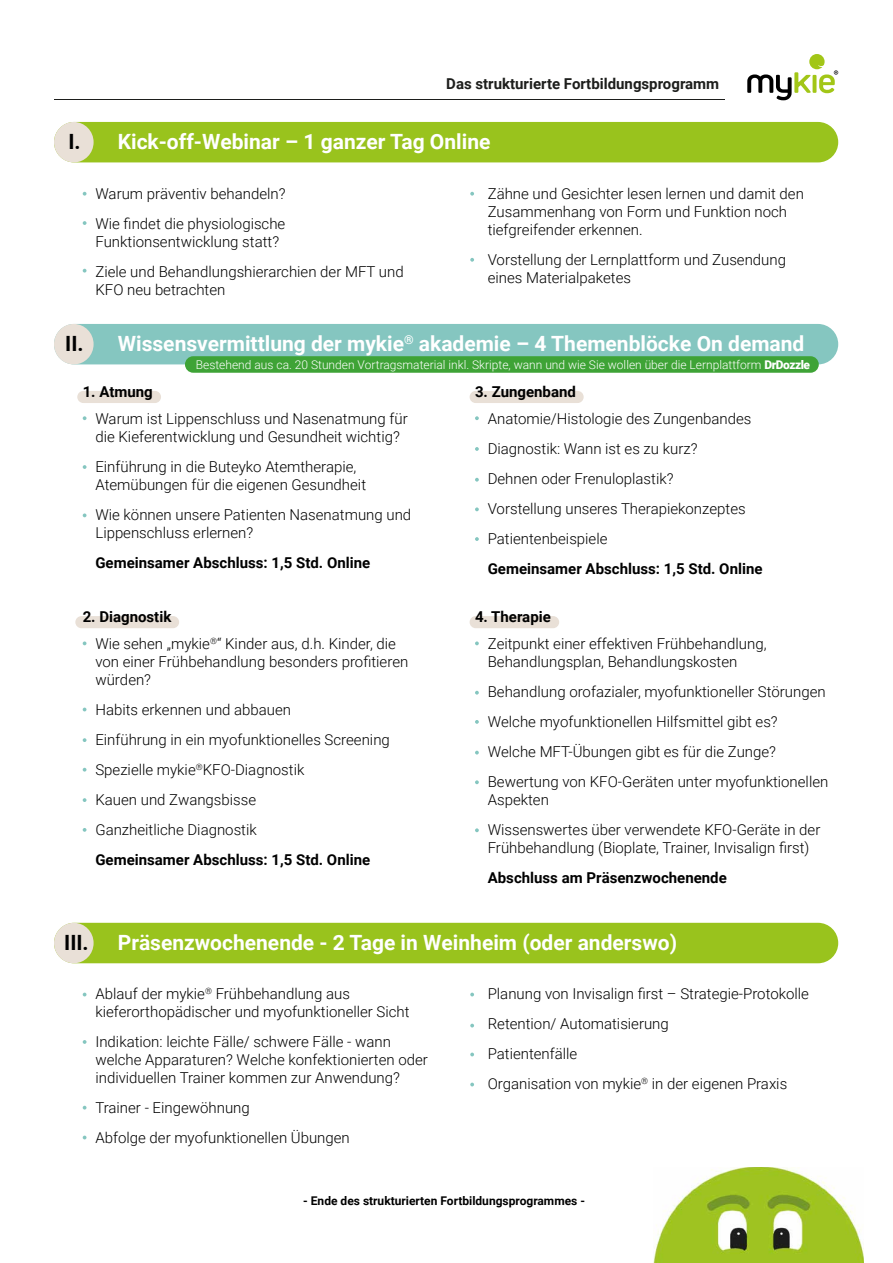
<style>
.page{position:relative;width:893px;height:1263px;background:#fff}
.page>*{position:absolute;margin:0;border:0;box-sizing:border-box;transform-origin:0 0}
.t1{font:700 21px "Roboto";color:#fff}
.t2{font:700 21px "Roboto";color:#000}
.t3{font:300 15px/30px "Roboto";color:#000}
.t4{font:700 15px "Roboto";color:#000}
.t5{font:700 15px "Roboto";color:#1d1e1c}
.t6{font:300 12px "Roboto";color:#fff}
.t7{font:700 12px "Roboto";color:#000}
.s1{font-weight:900}
</style>
<div class="page">
<div style="left:77px;top:391px;width:84px;height:12px;background:#e9e0d7;border-radius:6px"></div>
<div style="left:470px;top:391px;width:114px;height:12px;background:#e9e0d7;border-radius:6px"></div>
<div style="left:470px;top:616px;width:89px;height:12px;background:#e9e0d7;border-radius:6px"></div>
<div style="left:75px;top:616px;width:104px;height:12px;background:#e9e0d7;border-radius:6px"></div>
<svg style="left:747px;top:54px;width:91px;height:46px"></svg>
<hr style="left:54px;top:99px;width:671px;height:1px;background:#1d1e1c">
<div style="left:54px;top:122px;width:784px;height:40px;background:#99c31d;border-radius:20px"></div>
<div style="left:54px;top:923px;width:784px;height:40px;background:#99c31d;border-radius:20px"></div>
<div style="left:54px;top:324px;width:784px;height:40px;background:#85c6c0;border-radius:20px"></div>
<div style="left:54px;top:122px;width:40px;height:40px;background:#e9e0d7;border-radius:50%"></div>
<div style="left:54px;top:923px;width:40px;height:40px;background:#e9e0d7;border-radius:50%"></div>
<div style="left:54px;top:324px;width:40px;height:40px;background:#e9e0d7;border-radius:50%"></div>
<svg style="left:83px;top:192px;width:4px;height:4px"></svg>
<svg style="left:83px;top:993px;width:4px;height:3px"></svg>
<svg style="left:475px;top:478px;width:4px;height:4px"></svg>
<svg style="left:475px;top:720px;width:4px;height:4px"></svg>
<svg style="left:83px;top:738px;width:3px;height:4px"></svg>
<svg style="left:83px;top:513px;width:4px;height:4px"></svg>
<svg style="left:475px;top:507px;width:4px;height:4px"></svg>
<svg style="left:475px;top:751px;width:4px;height:3px"></svg>
<svg style="left:475px;top:537px;width:4px;height:4px"></svg>
<svg style="left:475px;top:780px;width:4px;height:4px"></svg>
<svg style="left:475px;top:828px;width:4px;height:4px"></svg>
<svg style="left:83px;top:768px;width:3px;height:4px"></svg>
<svg style="left:83px;top:798px;width:3px;height:4px"></svg>
<svg style="left:83px;top:828px;width:3px;height:4px"></svg>
<svg style="left:470px;top:192px;width:4px;height:4px"></svg>
<svg style="left:470px;top:993px;width:4px;height:3px"></svg>
<svg style="left:83px;top:221px;width:4px;height:4px"></svg>
<svg style="left:83px;top:1040px;width:4px;height:4px"></svg>
<svg style="left:83px;top:416px;width:4px;height:4px"></svg>
<svg style="left:475px;top:416px;width:4px;height:4px"></svg>
<svg style="left:475px;top:641px;width:4px;height:4px"></svg>
<svg style="left:83px;top:641px;width:3px;height:4px"></svg>
<svg style="left:83px;top:269px;width:4px;height:4px"></svg>
<svg style="left:83px;top:1106px;width:4px;height:3px"></svg>
<svg style="left:83px;top:1135px;width:4px;height:4px"></svg>
<svg style="left:83px;top:465px;width:4px;height:4px"></svg>
<svg style="left:475px;top:447px;width:4px;height:4px"></svg>
<svg style="left:475px;top:691px;width:4px;height:4px"></svg>
<svg style="left:470px;top:258px;width:4px;height:4px"></svg>
<svg style="left:470px;top:1024px;width:4px;height:3px"></svg>
<svg style="left:470px;top:1083px;width:4px;height:3px"></svg>
<svg style="left:470px;top:1052px;width:4px;height:4px"></svg>
<img style="left:654px;top:1167px;width:210px;height:96px">
<div style="left:185px;top:356px;width:634px;height:17px;background:#3ea336;border-radius:8px"></div>
<p class="t5" style="left:446px;top:73px;width:275px">Das strukturierte Fortbildungsprogramm</p>
<h1 class="t2" style="left:68px;top:127px;width:14px">I.</h1>
<h1 class="t1" style="left:118px;top:127px;width:374px">Kick-off-Webinar – 1 ganzer Tag Online</h1>
<p class="t3" style="left:95px;top:178px;width:192px">Warum präventiv behandeln?<br>Wie findet die physiologische</p>
<p class="t3" style="left:95px;top:226px;width:310px">Funktionsentwicklung statt?<br>Ziele und Behandlungshierarchien der MFT und</p>
<p class="t3" style="left:95px;top:274px;width:132px">KFO neu betrachten</p>
<p class="t3" style="left:488px;top:184px;width:318px;line-height:18px">Zähne und Gesichter lesen lernen und damit den<br>Zusammenhang von Form und Funktion noch tiefgreifender erkennen.</p>
<p class="t3" style="left:488px;top:250px;width:300px;line-height:18px">Vorstellung der Lernplattform und Zusendung eines Materialpaketes</p>
<h1 class="t2" style="left:65px;top:329px;width:20px">II.</h1>
<h1 class="t1" style="left:118px;top:329px;width:688px">Wissensvermittlung der mykie<sup>®</sup> akademie – 4 Themenblöcke On demand</h1>
<p class="t6" style="left:196px;top:356px;width:616px">Bestehend aus ca. 20 Stunden Vortragsmaterial inkl. Skripte, wann und wie Sie wollen über die Lernplattform <span class="s1">DrDozzle</span></p>
<p class="t4" style="left:83px;top:381px;width:72px">1. Atmung</p>
<p class="t4" style="left:475px;top:381px;width:102px">3. Zungenband</p>
<p class="t3" style="left:95px;top:409px;width:314px;line-height:18px">Warum ist Lippenschluss und Nasenatmung für die Kieferentwicklung und Gesundheit wichtig?</p>
<p class="t3" style="left:95px;top:457px;width:272px;line-height:18px">Einführung in die Buteyko Atemtherapie,<br>Atemübungen für die eigenen Gesundheit</p>
<p class="t3" style="left:95px;top:505px;width:317px;line-height:18px">Wie können unsere Patienten Nasenatmung und<br>Lippenschluss erlernen?</p>
<p class="t4" style="left:95px;top:552px;width:276px">Gemeinsamer Abschluss: 1,5 Std. Online</p>
<p class="t3" style="left:488px;top:403px;width:265px">Anatomie/Histologie des Zungenbandes<br>Diagnostik: Wann ist es zu kurz?<br>Dehnen oder Frenuloplastik?<br>Vorstellung unseres Therapiekonzeptes<br>Patientenbeispiele</p>
<p class="t4" style="left:488px;top:558px;width:276px">Gemeinsamer Abschluss: 1,5 Std. Online</p>
<p class="t4" style="left:83px;top:606px;width:90px">2. Diagnostik</p>
<p class="t4" style="left:475px;top:606px;width:77px">4. Therapie</p>
<p class="t3" style="left:95px;top:634px;width:314px;line-height:18px">Wie sehen „mykie<sup>®</sup>“ Kinder aus, d.h. Kinder, die von einer Frühbehandlung besonders profitieren würden?</p>
<p class="t3" style="left:95px;top:694px;width:296px">Habits erkennen und abbauen<br>Einführung in ein myofunktionelles Screening<br>Spezielle mykie<sup>®</sup>KFO-Diagnostik<br>Kauen und Zwangsbisse<br>Ganzheitliche Diagnostik</p>
<p class="t4" style="left:95px;top:849px;width:276px">Gemeinsamer Abschluss: 1,5 Std. Online</p>
<p class="t3" style="left:488px;top:634px;width:280px;line-height:18px">Zeitpunkt einer effektiven Frühbehandlung,<br>Behandlungsplan, Behandlungskosten</p>
<p class="t3" style="left:488px;top:676px;width:342px">Behandlung orofazialer, myofunktioneller Störungen Welche myofunktionellen Hilfsmittel gibt es?<br>Welche MFT-Übungen gibt es für die Zunge?<br>Bewertung von KFO-Geräten unter myofunktionellen</p>
<p class="t3" style="left:488px;top:784px;width:334px">Aspekten<br>Wissenswertes über verwendete KFO-Geräte in der</p>
<p class="t3" style="left:488px;top:832px;width:323px">Frühbehandlung (Bioplate, Trainer, Invisalign first)</p>
<p class="t4" style="left:488px;top:867px;width:241px">Abschluss am Präsenzwochenende</p>
<h1 class="t2" style="left:64px;top:928px;width:26px">III.</h1>
<h1 class="t1" style="left:118px;top:928px;width:561px">Präsenzwochenende - 2 Tage in Weinheim (oder anderswo)</h1>
<p class="t3" style="left:95px;top:984px;width:316px;line-height:18px">Ablauf der mykie<sup>®</sup> Frühbehandlung aus kieferorthopädischer und myofunktioneller Sicht</p>
<p class="t3" style="left:95px;top:1032px;width:334px;line-height:18px">Indikation: leichte Fälle/ schwere Fälle - wann welche Apparaturen? Welche konfektionierten oder individuellen Trainer kommen zur Anwendung?</p>
<p class="t3" style="left:95px;top:1092px;width:256px">Trainer - Eingewöhnung<br>Abfolge der myofunktionellen Übungen</p>
<p class="t3" style="left:488px;top:978px;width:323px">Planung von Invisalign first – Strategie-Protokolle Retention/ Automatisierung<br>Patientenfälle<br>Organisation von mykie<sup>®</sup> in der eigenen Praxis</p>
<p class="t7" style="left:303px;top:1192px;width:283px">- Ende des strukturierten Fortbildungsprogrammes -</p>
</div>
